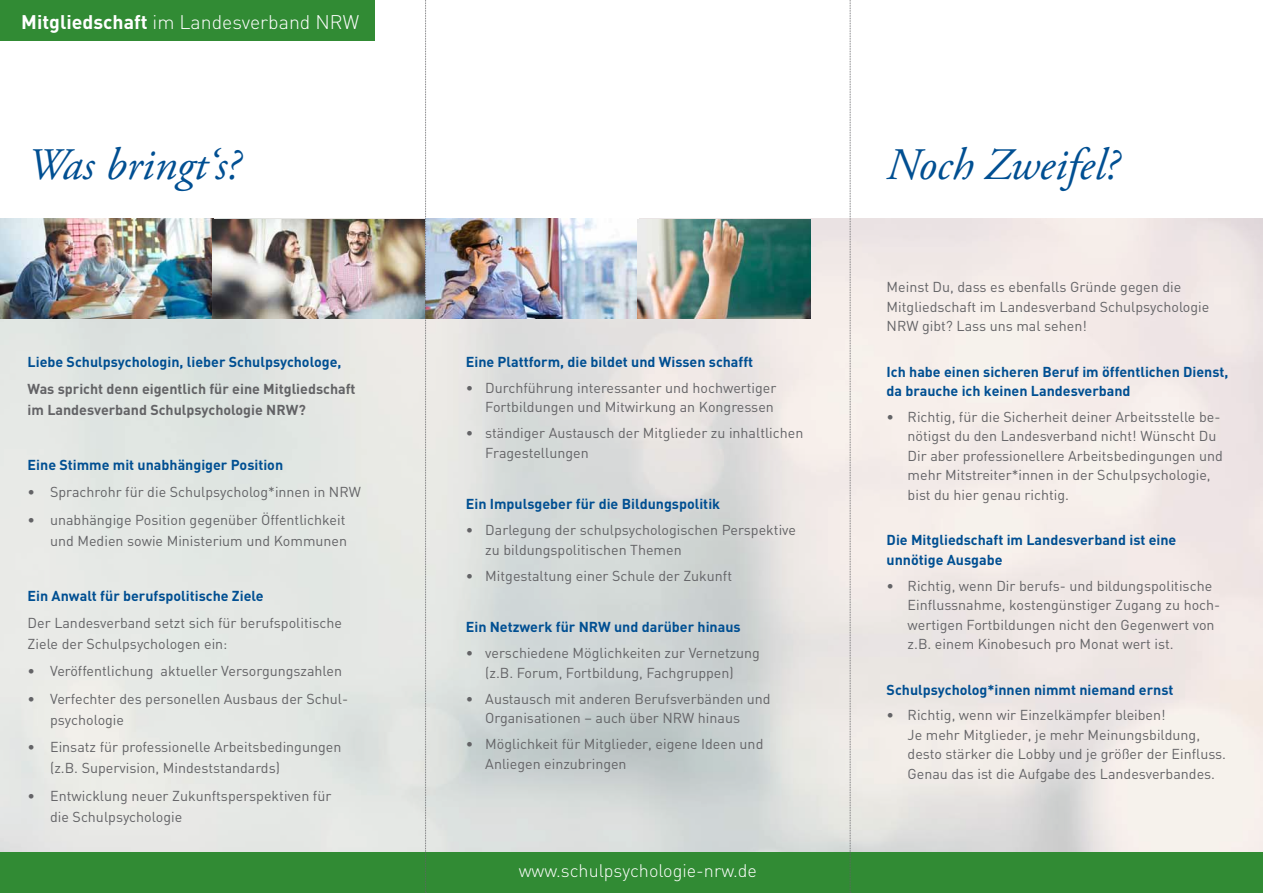
<style>
.page{position:relative;width:1263px;height:893px;background:#fff}
.page>*{position:absolute;margin:0;border:0;box-sizing:border-box;transform-origin:0 0}
.t1{font:italic 45px "Adobe Garamond Pro";color:#004f92}
.t2{font:300 19.5px "DIN";color:#fff}
.t3{font:300 18px "DIN";color:#fff}
.t4{font:14.25px/19.5px "DIN";color:#636366}
.t5{font:700 14.25px/19.5px "DIN";color:#004f92}
.t6{font:700 14.25px/21px "DIN";color:#636366}
.s1{font-weight:700}
</style>
<div class="page">
<img style="left:0;top:219px;width:1263px;height:634px">
<img style="left:0;top:219px;width:810px;height:100px">
<div style="left:0;top:853px;width:1263px;height:40px;background:#318b34"></div>
<svg style="left:850px;top:0;width:1px;height:893px"></svg>
<svg style="left:425px;top:0;width:2px;height:893px"></svg>
<div style="left:0;top:0;width:374px;height:40px;background:#318b34"></div>
<h2 class="t2" style="left:21px;top:10px;width:339px"><span class="s1">Mitgliedschaft</span> im Landesverband NRW</h2>
<h1 class="t1" style="left:28px;top:138px;width:214px">Was bringt‘s?</h1>
<h1 class="t1" style="left:887px;top:138px;width:234px">Noch Zweifel?</h1>
<p class="t5" style="left:28px;top:351px;width:315px">Liebe Schulpsychologin, lieber Schulpsychologe,</p>
<p class="t6" style="left:28px;top:378px;width:329px">Was spricht denn eigentlich für eine Mitgliedschaft im Landesverband Schulpsychologie NRW?</p>
<p class="t5" style="left:28px;top:455px;width:257px">Eine Stimme mit unabhängiger Position</p>
<p class="t4" style="left:28px;top:482px;width:335px">• Sprachrohr für die Schulpsycholog*innen in NRW</p>
<p class="t4" style="left:28px;top:509px;width:321px;line-height:21px;text-align:right">• unabhängige Position gegenüber Öffentlichkeit und Medien sowie Ministerium und Kommunen</p>
<p class="t5" style="left:28px;top:585px;width:237px">Ein Anwalt für berufspolitische Ziele</p>
<p class="t4" style="left:28px;top:612px;width:316px;line-height:21px">Der Landesverband setzt sich für berufspolitische<br>Ziele der Schulpsychologen ein:</p>
<p class="t4" style="left:28px;top:661px;width:316px">• Veröffentlichung aktueller Versorgungszahlen</p>
<p class="t4" style="left:50px;top:688px;width:299px;line-height:21px;text-indent:-23px">• Verfechter des personellen Ausbaus der Schul&shy;psychologie</p>
<p class="t4" style="left:50px;top:736px;width:293px;line-height:21px;text-indent:-23px">• Einsatz für professionelle Arbeitsbedingungen (z.B. Supervision, Mindeststandards)</p>
<p class="t4" style="left:50px;top:785px;width:283px;line-height:21px;text-indent:-23px">• Entwicklung neuer Zukunftsperspektiven für die Schulpsychologie</p>
<p class="t5" style="left:466px;top:351px;width:289px">Eine Plattform, die bildet und Wissen schafft</p>
<p class="t4" style="left:466px;top:378px;width:312px;text-align:right">• Durchführung interessanter und hochwertiger<br>Fortbildungen und Mitwirkung an Kongressen</p>
<p class="t4" style="left:485px;top:423px;width:320px;text-indent:-19px">• ständiger Austausch der Mitglieder zu inhaltlichen<br>Fragestellungen</p>
<p class="t5" style="left:466px;top:494px;width:256px">Ein Impulsgeber für die Bildungspolitik</p>
<p class="t4" style="left:485px;top:520px;width:312px;text-indent:-19px">• Darlegung der schulpsychologischen Perspektive zu bildungspolitischen Themen</p>
<p class="t4" style="left:466px;top:565px;width:268px">• Mitgestaltung einer Schule der Zukunft</p>
<p class="t5" style="left:466px;top:617px;width:276px">Ein Netzwerk für NRW und darüber hinaus</p>
<p class="t4" style="left:466px;top:643px;width:296px;text-align:center">• verschiedene Möglichkeiten zur Vernetzung (z.B. Forum, Fortbildung, Fachgruppen)</p>
<p class="t4" style="left:485px;top:688px;width:287px;text-indent:-19px">• Austausch mit anderen Berufsverbänden und<br>Organisationen – auch über NRW hinaus</p>
<p class="t4" style="left:485px;top:734px;width:280px;text-indent:-19px">• Möglichkeit für Mitglieder, eigene Ideen und<br>Anliegen einzubringen</p>
<p class="t3" style="left:519px;top:859px;width:240px">www.schulpsychologie-nrw.de</p>
<p class="t4" style="left:887px;top:277px;width:324px">Meinst Du, dass es ebenfalls Gründe gegen die<br>Mitgliedschaft im Landesverband Schulpsychologie<br>NRW gibt? Lass uns mal sehen!</p>
<p class="t5" style="left:887px;top:361px;width:343px">Ich habe einen sicheren Beruf im öffentlichen Dienst, da brauche ich keinen Landesverband</p>
<p class="t4" style="left:908px;top:407px;width:317px;text-indent:-21px">• Richtig, für die Sicherheit deiner Arbeitsstelle be&shy;nötigst du den Landesverband nicht! Wünscht Du Dir aber professionellere Arbeitsbedingungen und mehr Mitstreiter*innen in der Schulpsychologie, bist du hier genau richtig.</p>
<p class="t5" style="left:887px;top:530px;width:291px">Die Mitgliedschaft im Landesverband ist eine unnötige Ausgabe</p>
<p class="t4" style="left:908px;top:575px;width:314px;text-indent:-21px">• Richtig, wenn Dir berufs- und bildungspolitische Einflussnahme, kostengünstiger Zugang zu hoch&shy;wertigen Fortbildungen nicht den Gegenwert von z.B. einem Kinobesuch pro Monat wert ist.</p>
<p class="t5" style="left:887px;top:679px;width:288px">Schulpsycholog*innen nimmt niemand ernst</p>
<p class="t4" style="left:908px;top:705px;width:320px;text-indent:-21px">• Richtig, wenn wir Einzelkämpfer bleiben!<br>Je mehr Mitglieder, je mehr Meinungsbildung, desto stärker die Lobby und je größer der Einfluss.<br>Genau das ist die Aufgabe des Landesverbandes.</p>
</div>
